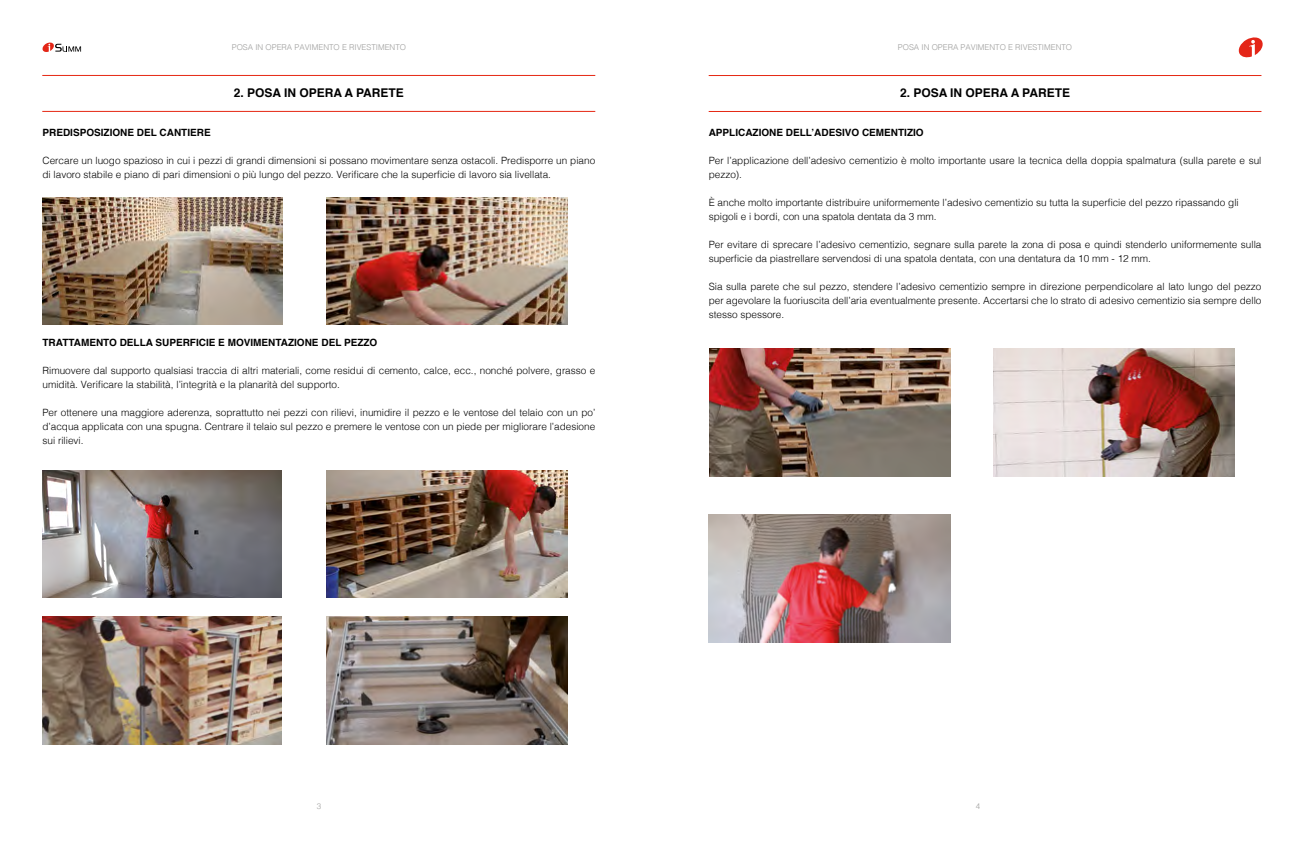
<style>
.page{position:relative;width:1304px;height:851px;background:#fff}
.page>*{position:absolute;margin:0;border:0;box-sizing:border-box;transform-origin:0 0}
.t1{font:700 12px "Helvetica";color:#000}
.t2{font:300 10px/14px "Helvetica";color:#000}
.t3{font:700 10px "Helvetica";color:#000}
.t4{font:300 8px "Helvetica";color:#9d9d9c}
</style>
<div class="page">
<svg style="left:1239px;top:37px;width:24px;height:20px"></svg>
<svg style="left:43px;top:43px;width:38px;height:9px"></svg>
<img style="left:43px;top:197px;width:240px;height:128px">
<img style="left:327px;top:197px;width:240px;height:128px">
<img style="left:42px;top:470px;width:240px;height:127px">
<img style="left:326px;top:470px;width:241px;height:127px">
<img style="left:42px;top:616px;width:240px;height:128px">
<img style="left:326px;top:616px;width:241px;height:128px">
<img style="left:994px;top:348px;width:240px;height:128px">
<img style="left:710px;top:348px;width:241px;height:128px">
<img style="left:709px;top:514px;width:242px;height:128px">
<hr style="left:709px;top:75px;width:552px;height:1px;background:#e52713">
<hr style="left:709px;top:111px;width:552px;height:1px;background:#e52713">
<hr style="left:42px;top:75px;width:553px;height:1px;background:#e52713">
<hr style="left:42px;top:111px;width:553px;height:1px;background:#e52713">
<p class="t4" style="left:232px;top:40px;width:176px">POSA IN OPERA PAVIMENTO E RIVESTIMENTO</p>
<p class="t4" style="left:898px;top:40px;width:176px">POSA IN OPERA PAVIMENTO E RIVESTIMENTO</p>
<p class="t1" style="left:234px;top:83px;width:172px">2. POSA IN OPERA A PARETE</p>
<p class="t1" style="left:900px;top:83px;width:172px">2. POSA IN OPERA A PARETE</p>
<p class="t3" style="left:709px;top:124px;width:217px">APPLICAZIONE DELL’ADESIVO CEMENTIZIO</p>
<p class="t2" style="left:709px;top:153px;width:554px">Per l’applicazione dell’adesivo cementizio è molto importante usare la tecnica della doppia spalmatura (sulla parete e sul pezzo).</p>
<p class="t2" style="left:709px;top:195px;width:532px">È anche molto importante distribuire uniformemente l’adesivo cementizio su tutta la superficie del pezzo ripassando gli spigoli e i bordi, con una spatola dentata da 3 mm.</p>
<p class="t2" style="left:709px;top:237px;width:554px">Per evitare di sprecare l’adesivo cementizio, segnare sulla parete la zona di posa e quindi stenderlo uniformemente sulla superficie da piastrellare servendosi di una spatola dentata, con una dentatura da 10 mm - 12 mm.</p>
<p class="t2" style="left:709px;top:279px;width:554px;text-align:justify">Sia sulla parete che sul pezzo, stendere l’adesivo cementizio sempre in direzione perpendicolare al lato lungo del pezzo per agevolare la fuoriuscita dell’aria eventualmente presente. Accertarsi che lo strato di adesivo cementizio sia sempre dello stesso spessore.</p>
<p class="t3" style="left:43px;top:124px;width:170px">PREDISPOSIZIONE DEL CANTIERE</p>
<p class="t2" style="left:43px;top:152px;width:554px">Cercare un luogo spazioso in cui i pezzi di grandi dimensioni si possano movimentare senza ostacoli. Predisporre un piano di lavoro stabile e piano di pari dimensioni o più lungo del pezzo. Verificare che la superficie di lavoro sia livellata.</p>
<p class="t3" style="left:43px;top:334px;width:336px">TRATTAMENTO DELLA SUPERFICIE E MOVIMENTAZIONE DEL PEZZO</p>
<p class="t2" style="left:43px;top:362px;width:554px">Rimuovere dal supporto qualsiasi traccia di altri materiali, come residui di cemento, calce, ecc., nonché polvere, grasso e umidità. Verificare la stabilità, l’integrità e la planarità del supporto.</p>
<p class="t2" style="left:43px;top:404px;width:554px;text-align:justify">Per ottenere una maggiore aderenza, soprattutto nei pezzi con rilievi, inumidire il pezzo e le ventose del telaio con un po’ d’acqua applicata con una spugna. Centrare il telaio sul pezzo e premere le ventose con un piede per migliorare l’adesione sui rilievi.</p>
<p class="t4" style="left:317px;top:799px;width:6px">3</p>
<p class="t4" style="left:976px;top:799px;width:6px">4</p>
</div>
